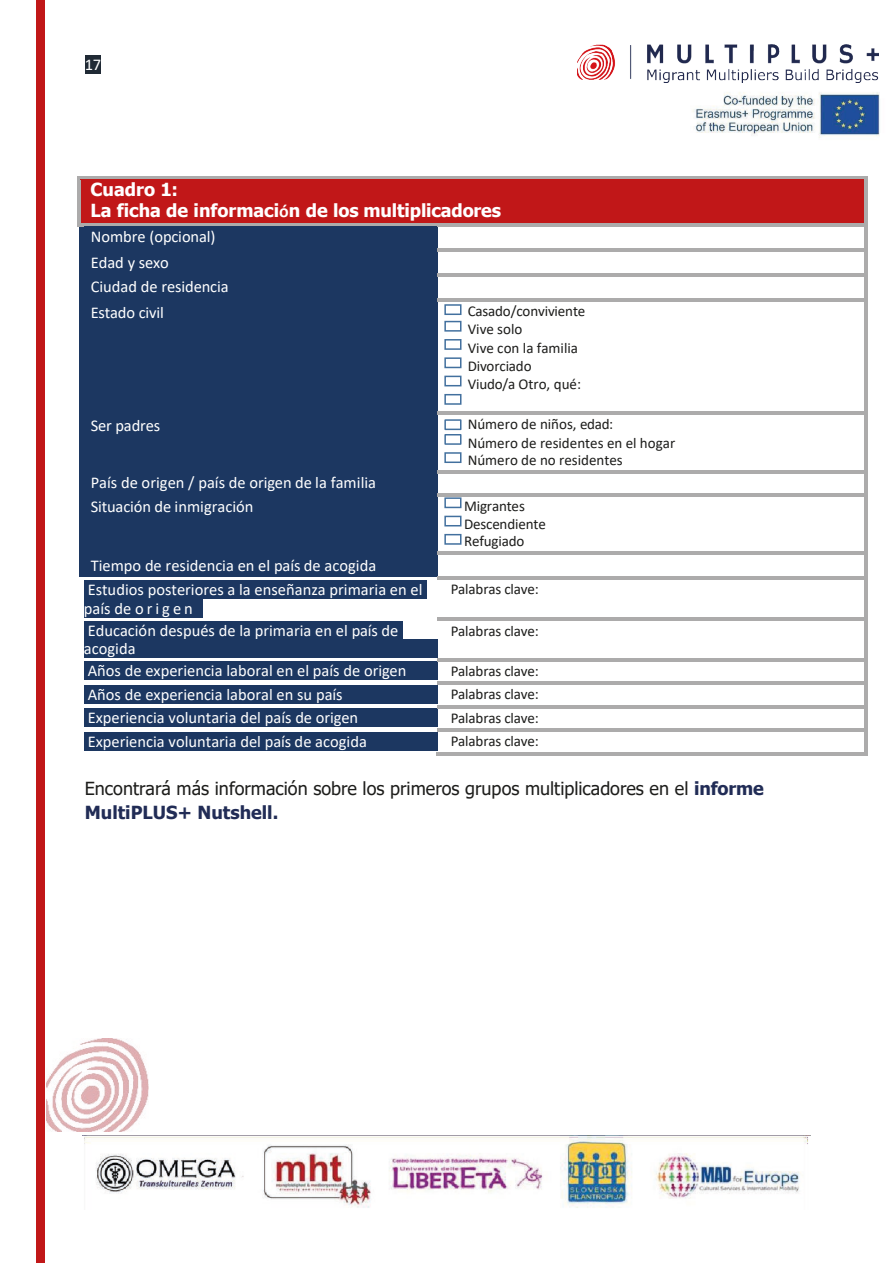
<style>
.page{position:relative;width:893px;height:1263px;background:#fff}
.page>*{position:absolute;margin:0;border:0;box-sizing:border-box;transform-origin:0 0}
.t1{font:18px/23.7px "Tahoma";color:#1d1d1b}
.t2{font:700 18px/21px "Tahoma";color:#fff}
.t3{font:16.5px/25px "Calibri";color:#fff}
.t4{font:16.5px "Calibri";letter-spacing:.18em;color:#fff}
.t5{font:15px/18.3px "Calibri";letter-spacing:-.01em;color:#1d1d1b}
.s1{font-family:"Calibri"}
.s2{font-weight:700;color:#212c56}
</style>
<div class="page">
<div style="left:85px;top:56px;width:16px;height:18px;background:#202a35"></div>
<img style="left:83px;top:1135px;width:727px;height:73px">
<img style="left:46px;top:1038px;width:103px;height:93px">
<div style="left:36px;top:0;width:9px;height:1263px;background:#c11718"></div>
<img style="left:577px;top:44px;width:301px;height:38px">
<img style="left:692px;top:92px;width:188px;height:46px">
<div style="left:444px;top:304px;width:17px;height:11px;border:2px solid #42709e"></div>
<div style="left:444px;top:321px;width:17px;height:11px;border:2px solid #42709e"></div>
<div style="left:444px;top:339px;width:17px;height:11px;border:2px solid #42709e"></div>
<div style="left:444px;top:357px;width:17px;height:11px;border:2px solid #42709e"></div>
<div style="left:444px;top:376px;width:17px;height:10px;border:2px solid #42709e"></div>
<div style="left:444px;top:394px;width:17px;height:11px;border:2px solid #42709e"></div>
<svg style="left:444px;top:419px;width:18px;height:26px"></svg>
<div style="left:444px;top:452px;width:17px;height:11px;border:2px solid #42709e"></div>
<div style="left:444px;top:497px;width:17px;height:11px;border:2px solid #42709e"></div>
<div style="left:444px;top:516px;width:17px;height:10px;border:2px solid #42709e"></div>
<div style="left:444px;top:534px;width:17px;height:11px;border:2px solid #42709e"></div>
<div style="left:80px;top:180px;width:784px;height:43px;background:#c11718"></div>
<svg style="left:77px;top:176px;width:3px;height:4px"></svg>
<svg style="left:80px;top:176px;width:784px;height:4px;background:#b18686"></svg>
<svg style="left:864px;top:176px;width:4px;height:4px"></svg>
<hr style="left:77px;top:180px;width:3px;height:43px;background:#acabab">
<hr style="left:864px;top:180px;width:4px;height:43px;background:#acabab">
<div style="left:79px;top:227px;width:358px;height:21px;background:#1c3761"></div>
<svg style="left:77px;top:223px;width:7px;height:4px"></svg>
<svg style="left:84px;top:223px;width:353px;height:4px"></svg>
<svg style="left:437px;top:223px;width:4px;height:4px"></svg>
<hr style="left:441px;top:223px;width:423px;height:4px;background:#acabab">
<svg style="left:864px;top:223px;width:4px;height:4px"></svg>
<hr style="left:864px;top:227px;width:4px;height:21px;background:#acabab">
<div style="left:79px;top:252px;width:358px;height:21px;background:#1c3761"></div>
<hr style="left:79px;top:248px;width:358px;height:4px;background:#1c3761">
<hr style="left:437px;top:248px;width:427px;height:4px;background:#acabab">
<svg style="left:864px;top:248px;width:4px;height:4px"></svg>
<hr style="left:864px;top:252px;width:4px;height:21px;background:#acabab">
<div style="left:79px;top:277px;width:358px;height:21px;background:#1c3761"></div>
<hr style="left:79px;top:273px;width:358px;height:4px;background:#1c3761">
<hr style="left:437px;top:273px;width:427px;height:4px;background:#acabab">
<svg style="left:864px;top:273px;width:4px;height:4px"></svg>
<hr style="left:864px;top:277px;width:4px;height:21px;background:#acabab">
<div style="left:79px;top:302px;width:358px;height:109px;background:#1c3761"></div>
<hr style="left:79px;top:298px;width:358px;height:4px;background:#1c3761">
<hr style="left:437px;top:298px;width:427px;height:4px;background:#acabab">
<svg style="left:864px;top:298px;width:4px;height:4px"></svg>
<hr style="left:864px;top:302px;width:4px;height:109px;background:#acabab">
<div style="left:79px;top:415px;width:358px;height:55px;background:#1c3761"></div>
<hr style="left:79px;top:411px;width:358px;height:4px;background:#1c3761">
<hr style="left:437px;top:411px;width:427px;height:4px;background:#acabab">
<svg style="left:864px;top:411px;width:4px;height:4px"></svg>
<hr style="left:864px;top:415px;width:4px;height:55px;background:#acabab">
<div style="left:79px;top:473px;width:358px;height:20px;background:#1c3761"></div>
<hr style="left:79px;top:470px;width:358px;height:3px;background:#1c3761">
<hr style="left:437px;top:470px;width:427px;height:3px;background:#acabab">
<svg style="left:864px;top:470px;width:4px;height:3px"></svg>
<hr style="left:864px;top:473px;width:4px;height:20px;background:#acabab">
<div style="left:79px;top:497px;width:358px;height:54px;background:#1c3761"></div>
<hr style="left:79px;top:493px;width:358px;height:4px;background:#1c3761">
<hr style="left:437px;top:493px;width:427px;height:4px;background:#acabab">
<svg style="left:864px;top:493px;width:4px;height:4px"></svg>
<hr style="left:864px;top:497px;width:4px;height:54px;background:#acabab">
<div style="left:79px;top:555px;width:358px;height:21px;background:#1c3761"></div>
<hr style="left:79px;top:551px;width:358px;height:4px;background:#1c3761">
<hr style="left:437px;top:551px;width:427px;height:4px;background:#acabab">
<svg style="left:864px;top:551px;width:4px;height:4px"></svg>
<hr style="left:864px;top:555px;width:4px;height:21px;background:#acabab">
<div style="left:84px;top:580px;width:342px;height:19px;background:#1c3761"></div>
<div style="left:84px;top:599px;width:119px;height:19px;background:#1c3761"></div>
<hr style="left:437px;top:576px;width:427px;height:4px;background:#acabab">
<svg style="left:864px;top:576px;width:4px;height:4px"></svg>
<hr style="left:864px;top:580px;width:4px;height:38px;background:#acabab">
<div style="left:84px;top:621px;width:318px;height:18px;background:#1c3761"></div>
<div style="left:84px;top:639px;width:353px;height:19px;background:#1c3761"></div>
<hr style="left:437px;top:618px;width:427px;height:3px;background:#acabab">
<svg style="left:864px;top:618px;width:4px;height:3px"></svg>
<hr style="left:864px;top:621px;width:4px;height:37px;background:#acabab">
<div style="left:84px;top:661px;width:353px;height:19px;background:#1c3761"></div>
<hr style="left:437px;top:658px;width:427px;height:3px;background:#acabab">
<svg style="left:864px;top:658px;width:4px;height:3px"></svg>
<hr style="left:864px;top:661px;width:4px;height:20px;background:#acabab">
<div style="left:84px;top:685px;width:353px;height:18px;background:#1c3761"></div>
<hr style="left:437px;top:681px;width:427px;height:4px;background:#acabab">
<svg style="left:864px;top:681px;width:4px;height:4px"></svg>
<hr style="left:864px;top:685px;width:4px;height:20px;background:#acabab">
<div style="left:84px;top:708px;width:353px;height:19px;background:#1c3761"></div>
<hr style="left:437px;top:705px;width:427px;height:3px;background:#acabab">
<svg style="left:864px;top:705px;width:4px;height:3px"></svg>
<hr style="left:864px;top:708px;width:4px;height:20px;background:#acabab">
<div style="left:84px;top:732px;width:353px;height:18px;background:#1c3761"></div>
<hr style="left:437px;top:728px;width:427px;height:4px;background:#acabab">
<svg style="left:864px;top:728px;width:4px;height:4px"></svg>
<hr style="left:436px;top:752px;width:428px;height:3px;background:#acabab">
<hr style="left:864px;top:732px;width:4px;height:20px;background:#acabab">
<svg style="left:864px;top:752px;width:4px;height:3px"></svg>
<p class="t3" style="left:85px;top:52px;width:18px">17</p>
<p class="t2" style="left:91px;top:180px;width:412px">Cuadro 1:<br>La ficha de informaci<span class="s1">ó</span>n de los multiplicadores</p>
<p class="t3" style="left:91px;top:224px;width:139px">Nombre (opcional)<br>Edad y sexo<br>Ciudad de residencia<br>Estado civil</p>
<p class="t5" style="left:468px;top:301px;width:119px">Casado/conviviente<br>Vive solo<br>Vive con la familia<br>Divorciado<br>Viudo/a Otro, qué:</p>
<p class="t3" style="left:91px;top:412px;width:71px">Ser padres</p>
<p class="t5" style="left:468px;top:415px;width:209px;line-height:17.9px">Número de niños, edad:<br>Número de residentes en el hogar<br>Número de no residentes</p>
<p class="t3" style="left:91px;top:470px;width:287px;line-height:24.3px">País de origen / país de origen de la familia<br>Situación de inmigración</p>
<p class="t5" style="left:464px;top:497px;width:83px;line-height:17.7px">Migrantes<br>Descendiente<br>Refugiado</p>
<p class="t3" style="left:88px;top:553px;width:336px;line-height:24px">Tiempo de residencia en el país de acogida<br>Estudios posteriores a la enseñanza primaria en el</p>
<p class="t4" style="left:84px;top:597px;width:110px">país de origen</p>
<p class="t5" style="left:451px;top:580px;width:90px">Palabras clave:</p>
<p class="t3" style="left:84px;top:621px;width:316px;line-height:18.6px">Educación después de la primaria en el país de acogida</p>
<p class="t5" style="left:451px;top:621px;width:90px">Palabras clave:</p>
<p class="t3" style="left:88px;top:658px;width:320px">Años de experiencia laboral en el país de origen</p>
<p class="t5" style="left:451px;top:662px;width:90px">Palabras clave:</p>
<p class="t3" style="left:88px;top:681px;width:256px">Años de experiencia laboral en su país</p>
<p class="t5" style="left:451px;top:685px;width:90px">Palabras clave:</p>
<p class="t3" style="left:88px;top:705px;width:272px">Experiencia voluntaria del país de origen</p>
<p class="t5" style="left:451px;top:709px;width:90px">Palabras clave:</p>
<p class="t3" style="left:88px;top:728px;width:281px">Experiencia voluntaria del país de acogida</p>
<p class="t5" style="left:451px;top:732px;width:90px">Palabras clave:</p>
<p class="t1" style="left:85px;top:778px;width:680px">Encontrará más información sobre los primeros grupos multiplicadores en el <span class="s2">informe<br>MultiPLUS+ Nutshell.</span></p>
</div>
